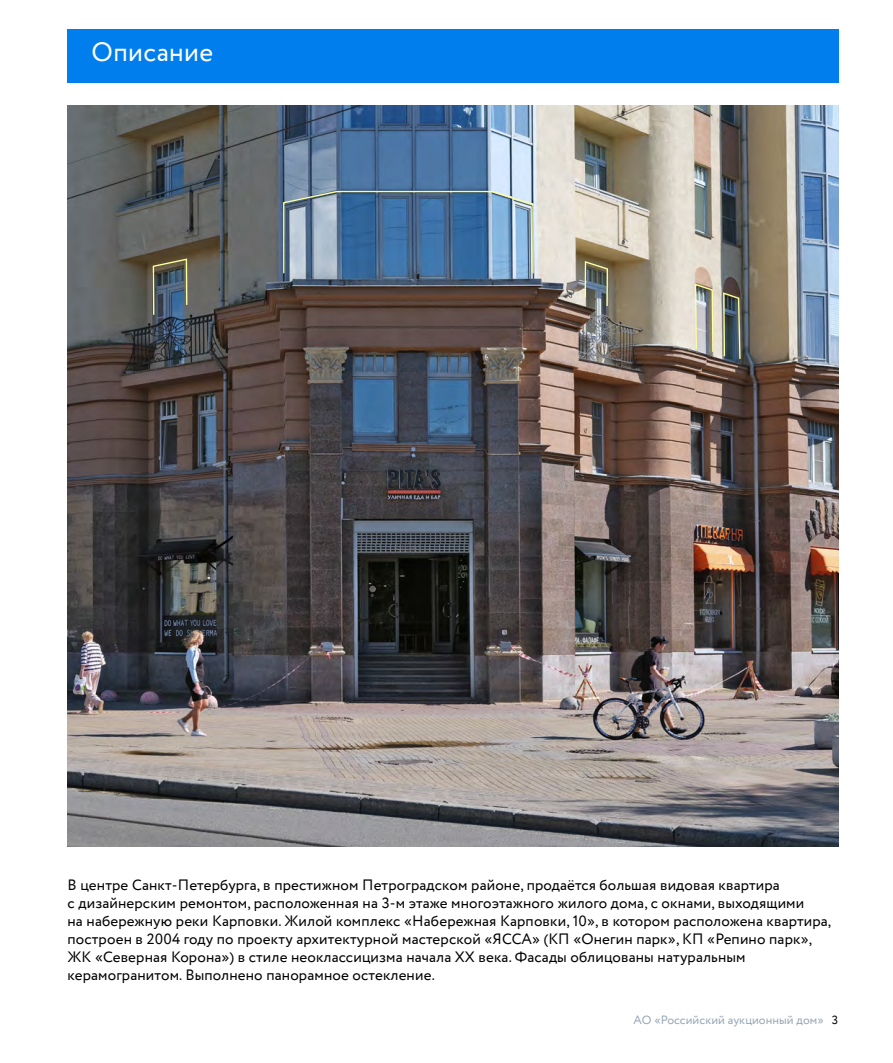
<style>
.page{position:relative;width:893px;height:1063px;background:#fff}
.page>*{position:absolute;margin:0;border:0;box-sizing:border-box;transform-origin:0 0}
.t1{font:27px "Circe";letter-spacing:.015em;color:#fff}
.t2{font:15px/18px "Circe";letter-spacing:.01em;color:#000}
.t3{font:12px "Circe";letter-spacing:.005em;color:#96a7b5}
.s1{color:#000}
</style>
<div class="page">
<div style="left:67px;top:30px;width:772px;height:53px;background:#007eee"></div>
<img style="left:67px;top:105px;width:772px;height:741px">
<svg style="left:282px;top:190px;width:252px;height:85px;background:#6186a9"></svg>
<svg style="left:152px;top:258px;width:36px;height:58px;background:#586669"></svg>
<svg style="left:584px;top:260px;width:25px;height:47px"></svg>
<svg style="left:694px;top:283px;width:20px;height:70px"></svg>
<svg style="left:722px;top:291px;width:19px;height:69px"></svg>
<h1 class="t1" style="left:92px;top:34px;width:123px">Описание</h1>
<p class="t2" style="left:68px;top:876px;width:765px">В центре Санкт-Петербурга, в престижном Петроградском районе, продаётся большая видовая квартира<br>с дизайнерским ремонтом, расположенная на 3-м этаже многоэтажного жилого дома, с окнами, выходящими<br>на набережную реки Карповки. Жилой комплекс «Набережная Карповки, 10», в котором расположена квартира, построен в 2004 году по проекту архитектурной мастерской «ЯССА» (КП «Онегин парк», КП «Репино парк», ЖК «Северная Корона») в стиле неоклассицизма начала XX века. Фасады облицованы натуральным керамогранитом. Выполнено панорамное остекление.</p>
<p class="t3" style="left:634px;top:1012px;width:206px">АО «Российский аукционный дом» <span class="s1">3</span></p>
</div>
